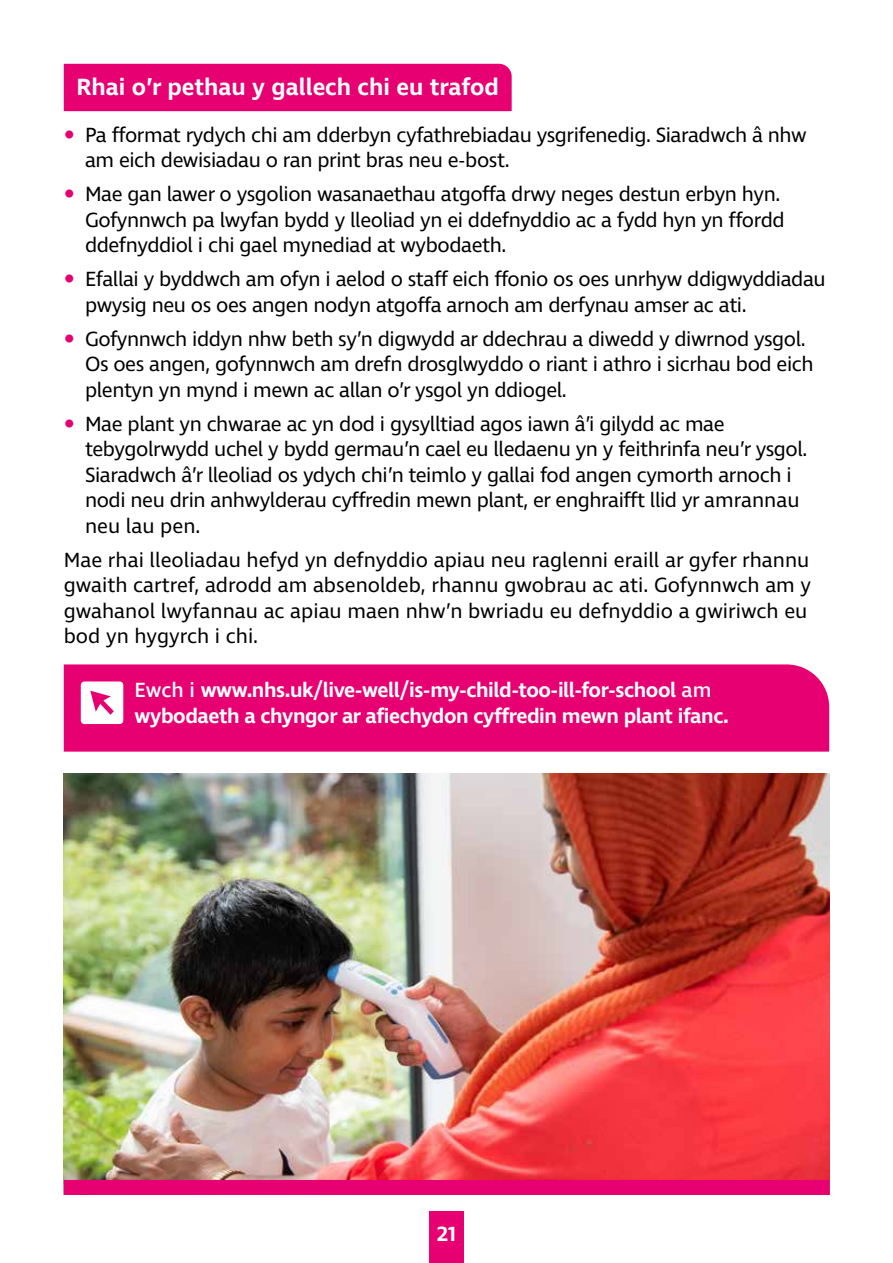
<style>
.page{position:relative;width:893px;height:1263px;background:#fff}
.page>*{position:absolute;margin:0;border:0;box-sizing:border-box;transform-origin:0 0}
.t1{font:600 24px "Ingra";color:#fff}
.t2{font:21px/25.5px "Ingra";letter-spacing:-.02em;color:#000}
.t3{font:21px/25.5px "Ingra";color:#000}
.t4{font:600 21px/25.5px "Ingra";letter-spacing:-.02em;color:#fff}
.s1{font-family:"Tondo";font-weight:700;font-size:27px;color:#e60071}
.s2{font-weight:500}
</style>
<div class="page">
<div style="left:64px;top:64px;width:448px;height:47px;background:#e60071"></div>
<div style="left:64px;top:664px;width:765px;height:88px;background:#e60071"></div>
<svg style="left:81px;top:681px;width:42px;height:43px"></svg>
<img style="left:64px;top:774px;width:765px;height:406px">
<div style="left:429px;top:1211px;width:34px;height:52px;background:#e60071"></div>
<div style="left:64px;top:1180px;width:765px;height:15px;background:#e60071"></div>
<p class="t1" style="left:77px;top:72px;width:424px">Rhai o’r pethau y gallech chi eu trafod</p>
<p class="t2" style="left:85px;top:123px;width:723px;text-indent:-21px"><span class="s1">•</span> Pa fformat rydych chi am dderbyn cyfathrebiadau ysgrifenedig. Siaradwch â nhw am eich dewisiadau o ran print bras neu e-bost.</p>
<p class="t2" style="left:85px;top:182px;width:701px;text-indent:-21px"><span class="s1">•</span> Mae gan lawer o ysgolion wasanaethau atgoffa drwy neges destun erbyn hyn.<br>Gofynnwch pa lwyfan bydd y lleoliad yn ei ddefnyddio ac a fydd hyn yn ffordd ddefnyddiol i chi gael mynediad at wybodaeth.</p>
<p class="t2" style="left:85px;top:267px;width:742px;text-indent:-21px"><span class="s1">•</span> Efallai y byddwch am ofyn i aelod o staff eich ffonio os oes unrhyw ddigwyddiadau pwysig neu os oes angen nodyn atgoffa arnoch am derfynau amser ac ati.</p>
<p class="t2" style="left:85px;top:327px;width:730px;text-indent:-21px"><span class="s1">•</span> Gofynnwch iddyn nhw beth sy’n digwydd ar ddechrau a diwedd y diwrnod ysgol.<br>Os oes angen, gofynnwch am drefn drosglwyddo o riant i athro i sicrhau bod eich plentyn yn mynd i mewn ac allan o’r ysgol yn ddiogel.</p>
<p class="t2" style="left:85px;top:412px;width:724px;text-indent:-21px"><span class="s1">•</span> Mae plant yn chwarae ac yn dod i gysylltiad agos iawn â’i gilydd ac mae tebygolrwydd uchel y bydd germau’n cael eu lledaenu yn y feithrinfa neu’r ysgol.<br>Siaradwch â’r lleoliad os ydych chi’n teimlo y gallai fod angen cymorth arnoch i nodi neu drin anhwylderau cyffredin mewn plant, er enghraifft llid yr amrannau neu lau pen.</p>
<p class="t3" style="left:64px;top:548px;width:749px">Mae rhai lleoliadau hefyd yn defnyddio apiau neu raglenni eraill ar gyfer rhannu gwaith cartref, adrodd am absenoldeb, rhannu gwobrau ac ati. Gofynnwch am y gwahanol lwyfannau ac apiau maen nhw’n bwriadu eu defnyddio a gwiriwch eu bod yn hygyrch i chi.</p>
<p class="t4" style="left:135px;top:679px;width:596px"><span class="s2">Ewch i</span> www.nhs.uk/live-well/is-my-child-too-ill-for-school <span class="s2">am </span>wybodaeth a chyngor ar afiechydon cyffredin mewn plant ifanc.</p>
<p class="t4" style="left:437px;top:1222px;width:21px">21</p>
</div>
